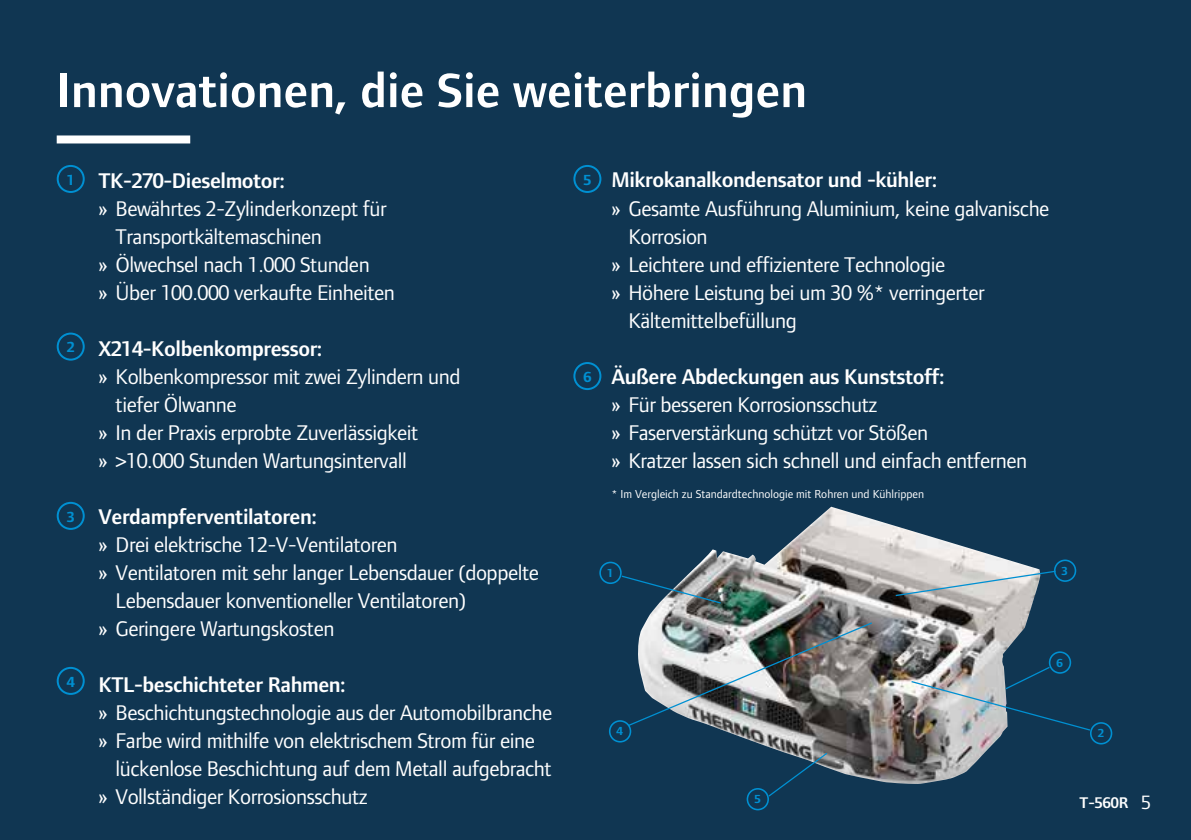
<style>
.page{position:relative;width:1191px;height:840px;background:#fff}
.page>*{position:absolute;margin:0;border:0;box-sizing:border-box;transform-origin:0 0}
.t1{font:600 50px "Foundry Form Sans Blonde";color:#fff}
.t2{font:22px/28px "Foundry Form Sans Blonde";letter-spacing:-.02em;color:#fff}
.t3{font:600 22px "Foundry Form Sans Blonde";letter-spacing:-.02em;color:#fff}
.t4{font:600 16px "Foundry Form Sans Blonde";color:#fff}
.t5{font:700 15.2px "Foundry Form Sans Blonde";color:#0090d2}
.t6{font:12px "Foundry Form Sans Blonde";color:#fff}
.t7{font:700 12px "Foundry Form Sans Blonde";color:#0090d2}
.s1{font-weight:400;font-size:20px}
</style>
<div class="page">
<div style="left:0;top:0;width:1191px;height:839px;background:#103652"></div>
<div style="left:57px;top:165px;width:28px;height:28px;border:2px solid #0090d2;border-radius:50%"></div>
<div style="left:573px;top:165px;width:28px;height:28px;border:2px solid #0090d2;border-radius:50%"></div>
<div style="left:57px;top:332px;width:28px;height:28px;border:2px solid #0090d2;border-radius:50%"></div>
<div style="left:573px;top:362px;width:28px;height:28px;border:2px solid #0090d2;border-radius:50%"></div>
<div style="left:57px;top:501px;width:28px;height:28px;border:2px solid #0090d2;border-radius:50%"></div>
<div style="left:57px;top:666px;width:28px;height:28px;border:2px solid #0090d2;border-radius:50%"></div>
<img style="left:646px;top:506px;width:392px;height:277px">
<svg style="left:620px;top:574px;width:102px;height:30px"></svg>
<div style="left:1090px;top:721px;width:22px;height:23px;border:2px solid #0090d2;border-radius:50%"></div>
<div style="left:600px;top:562px;width:21px;height:21px;background:#103652;border-radius:50%"></div>
<div style="left:599px;top:561px;width:22px;height:22px;border:2px solid #0090d2;border-radius:50%"></div>
<div style="left:1048px;top:651px;width:23px;height:22px;border:2px solid #0090d2;border-radius:50%"></div>
<div style="left:609px;top:719px;width:22px;height:23px;border:2px solid #0090d2;border-radius:50%"></div>
<div style="left:746px;top:787px;width:23px;height:22px;border:2px solid #0090d2;border-radius:50%"></div>
<div style="left:1054px;top:559px;width:22px;height:22px;border:2px solid #0090d2;border-radius:50%"></div>
<svg style="left:767px;top:751px;width:61px;height:46px"></svg>
<img style="left:626px;top:621px;width:247px;height:105px">
<img style="left:910px;top:665px;width:181px;height:66px">
<svg style="left:894px;top:569px;width:163px;height:27px;background:#b1babd"></svg>
<div style="left:57px;top:135px;width:133px;height:8px;background:#fff"></div>
<h1 class="t1" style="left:57px;top:62px;width:752px">Innovationen, die Sie weiterbringen</h1>
<p class="t3" style="left:99px;top:168px;width:188px">TK-270-Dieselmotor:</p>
<p class="t2" style="left:99px;top:194px;width:290px">» Bewährtes 2-Zylinderkonzept für</p>
<p class="t2" style="left:116px;top:222px;width:208px">Transportkältemaschinen</p>
<p class="t2" style="left:99px;top:250px;width:273px">» Ölwechsel nach 1.000 Stunden</p>
<p class="t2" style="left:99px;top:278px;width:298px">» Über 100.000 verkaufte Einheiten</p>
<p class="t5" style="left:67px;top:171px;width:10px">1</p>
<p class="t5" style="left:583px;top:171px;width:10px">5</p>
<p class="t5" style="left:67px;top:339px;width:10px">2</p>
<p class="t5" style="left:67px;top:508px;width:10px">3</p>
<p class="t5" style="left:67px;top:672px;width:10px">4</p>
<p class="t3" style="left:99px;top:336px;width:225px">X214-Kolbenkompressor:</p>
<p class="t2" style="left:99px;top:362px;width:363px">» Kolbenkompressor mit zwei Zylindern und</p>
<p class="t2" style="left:116px;top:390px;width:123px">tiefer Ölwanne</p>
<p class="t2" style="left:99px;top:418px;width:321px">» In der Praxis erprobte Zuverlässigkeit</p>
<p class="t2" style="left:99px;top:446px;width:310px">» &gt;10.000 Stunden Wartungsintervall</p>
<p class="t3" style="left:99px;top:504px;width:220px">Verdampferventilatoren:</p>
<p class="t2" style="left:99px;top:530px;width:300px">» Drei elektrische 12-V-Ventilatoren</p>
<p class="t2" style="left:99px;top:558px;width:442px">» Ventilatoren mit sehr langer Lebensdauer (doppelte</p>
<p class="t2" style="left:116px;top:586px;width:352px">Lebensdauer konventioneller Ventilatoren)</p>
<p class="t2" style="left:99px;top:614px;width:237px">» Geringere Wartungskosten</p>
<p class="t3" style="left:99px;top:672px;width:249px">KTL-beschichteter Rahmen:</p>
<p class="t2" style="left:99px;top:698px;width:455px">» Beschichtungstechnologie aus der Automobilbranche</p>
<p class="t2" style="left:99px;top:726px;width:438px">» Farbe wird mithilfe von elektrischem Strom für eine</p>
<p class="t2" style="left:116px;top:754px;width:438px">lückenlose Beschichtung auf dem Metall aufgebracht</p>
<p class="t2" style="left:99px;top:782px;width:271px">» Vollständiger Korrosionsschutz</p>
<p class="t5" style="left:583px;top:368px;width:10px">6</p>
<p class="t3" style="left:611px;top:168px;width:327px">Mikrokanalkondensator und -kühler:</p>
<p class="t2" style="left:611px;top:194px;width:439px">» Gesamte Ausführung Aluminium, keine galvanische</p>
<p class="t2" style="left:628px;top:222px;width:81px">Korrosion</p>
<p class="t2" style="left:611px;top:250px;width:335px">» Leichtere und effizientere Technologie</p>
<p class="t2" style="left:611px;top:278px;width:375px">» Höhere Leistung bei um 30 %* verringerter</p>
<p class="t2" style="left:628px;top:306px;width:170px">Kältemittelbefüllung</p>
<p class="t3" style="left:611px;top:364px;width:335px">Äußere Abdeckungen aus Kunststoff:</p>
<p class="t2" style="left:611px;top:390px;width:417px">» Für besseren Korrosionsschutz<br>» Faserverstärkung schützt vor Stößen<br>» Kratzer lassen sich schnell und einfach entfernen</p>
<p class="t6" style="left:611px;top:486px;width:314px">* Im Vergleich zu Standardtechnologie mit Rohren und Kühlrippen</p>
<p class="t7" style="left:607px;top:566px;width:8px">1</p>
<p class="t7" style="left:1061px;top:563px;width:8px">3</p>
<p class="t7" style="left:616px;top:724px;width:8px">4</p>
<p class="t7" style="left:754px;top:792px;width:8px">5</p>
<p class="t7" style="left:1056px;top:655px;width:8px">6</p>
<p class="t7" style="left:1097px;top:726px;width:8px">2</p>
<p class="t4" style="left:1079px;top:793px;width:73px">T-560R <span class="s1">5</span></p>
</div>
